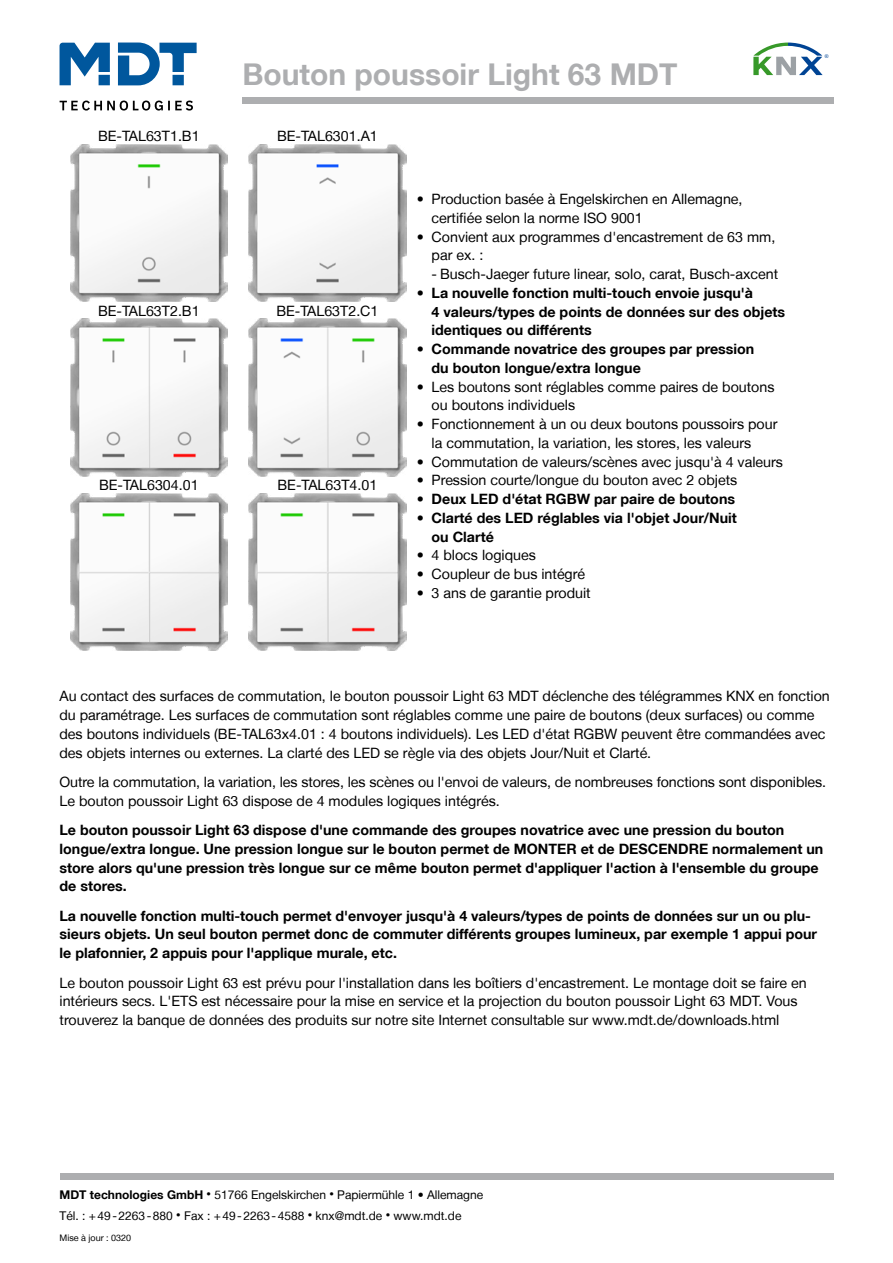
<style>
.page{position:relative;width:893px;height:1263px;background:#fff}
.page>*{position:absolute;margin:0;border:0;box-sizing:border-box;transform-origin:0 0}
.t1{font:700 30px "Helvetica Neue LT";color:#adaeb0}
.t2{font:14.25px/18.8px "Helvetica Neue LT";color:#000}
.t3{font:700 14.25px/18.8px "Helvetica Neue LT";color:#000}
.t4{font:12px/21px "Helvetica Neue LT";color:#000}
.t5{font:9px "Helvetica Neue LT";color:#000}
.t6{font:5.1px "Arial";color:#004494}
.s1{font-weight:700}
.s2{font-size:9px}
</style>
<div class="page">
<img style="left:70px;top:145px;width:157px;height:157px">
<img style="left:249px;top:145px;width:157px;height:157px">
<img style="left:70px;top:319px;width:157px;height:157px">
<img style="left:249px;top:319px;width:157px;height:157px">
<img style="left:70px;top:493px;width:157px;height:158px">
<img style="left:249px;top:493px;width:157px;height:158px">
<svg style="left:60px;top:43px;width:137px;height:42px"></svg>
<svg style="left:60px;top:100px;width:133px;height:11px"></svg>
<div style="left:242px;top:98px;width:591px;height:6px;background:#adaeb0"></div>
<div style="left:60px;top:1174px;width:773px;height:6px;background:#adaeb0"></div>
<svg style="left:753px;top:43px;width:70px;height:32px"></svg>
<h1 class="t1" style="left:242px;top:56px;width:437px">Bouton poussoir Light 63 MDT</h1>
<p class="t2" style="left:98px;top:127px;width:103px">BE-TAL63T1.B1</p>
<p class="t2" style="left:277px;top:127px;width:102px">BE-TAL6301.A1</p>
<p class="t2" style="left:98px;top:301px;width:103px">BE-TAL63T2.B1</p>
<p class="t2" style="left:276px;top:301px;width:104px">BE-TAL63T2.C1</p>
<p class="t2" style="left:99px;top:475px;width:101px">BE-TAL6304.01</p>
<p class="t2" style="left:278px;top:475px;width:101px">BE-TAL63T4.01</p>
<p class="t2" style="left:432px;top:189px;width:312px;text-indent:-15px">• Production basée à Engelskirchen en Allemagne, certifiée selon la norme ISO 9001</p>
<p class="t2" style="left:432px;top:227px;width:345px;text-indent:-15px">• Convient aux programmes d'encastrement de 63 mm, par ex. :</p>
<p class="t2" style="left:432px;top:264px;width:348px">- Busch-Jaeger future linear, solo, carat, Busch-axcent</p>
<p class="t3" style="left:432px;top:283px;width:355px;text-indent:-15px">• La nouvelle fonction multi-touch envoie jusqu'à<br>4 valeurs/types de points de données sur des objets identiques ou différents</p>
<p class="t3" style="left:432px;top:339px;width:324px;text-indent:-15px">• Commande novatrice des groupes par pression du bouton longue/extra longue</p>
<p class="t2" style="left:432px;top:377px;width:344px;text-indent:-15px">• Les boutons sont réglables comme paires de boutons ou boutons individuels</p>
<p class="t2" style="left:432px;top:414px;width:347px;text-indent:-15px">• Fonctionnement à un ou deux boutons poussoirs pour la commutation, la variation, les stores, les valeurs</p>
<p class="t2" style="left:417px;top:452px;width:368px">• Commutation de valeurs/scènes avec jusqu'à 4 valeurs</p>
<p class="t2" style="left:417px;top:471px;width:322px">• Pression courte/longue du bouton avec 2 objets</p>
<p class="t3" style="left:417px;top:489px;width:320px">• Deux LED d'état RGBW par paire de boutons</p>
<p class="t3" style="left:432px;top:508px;width:307px;text-indent:-15px">• Clarté des LED réglables via l'objet Jour/Nuit ou Clarté</p>
<p class="t2" style="left:417px;top:546px;width:121px">• 4 blocs logiques</p>
<p class="t2" style="left:417px;top:565px;width:170px">• Coupleur de bus intégré</p>
<p class="t2" style="left:417px;top:583px;width:176px">• 3 ans de garantie produit</p>
<p class="t6" style="left:825px;top:53px;width:5px">®</p>
<p class="t2" style="left:60px;top:687px;width:772px">Au contact des surfaces de commutation, le bouton poussoir Light 63 MDT déclenche des télégrammes KNX en fonction du paramétrage. Les surfaces de commutation sont réglables comme une paire de boutons (deux surfaces) ou comme des boutons individuels (BE-TAL63x4.01 : 4 boutons individuels). Les LED d'état RGBW peuvent être commandées avec des objets internes ou externes. La clarté des LED se règle via des objets Jour/Nuit et Clarté.</p>
<p class="t2" style="left:60px;top:772px;width:768px">Outre la commutation, la variation, les stores, les scènes ou l'envoi de valeurs, de nombreuses fonctions sont disponibles.<br>Le bouton poussoir Light 63 dispose de 4 modules logiques intégrés.</p>
<p class="t3" style="left:60px;top:820px;width:765px">Le bouton poussoir Light 63 dispose d'une commande des groupes novatrice avec une pression du bouton longue/extra longue. Une pression longue sur le bouton permet de MONTER et de DESCENDRE normalement un store alors qu'une pression très longue sur ce même bouton permet d'appliquer l'action à l'ensemble du groupe de stores.</p>
<p class="t3" style="left:60px;top:906px;width:759px">La nouvelle fonction multi-touch permet d'envoyer jusqu'à 4 valeurs/types de points de données sur un ou plu&shy;sieurs objets. Un seul bouton permet donc de commuter différents groupes lumineux, par exemple 1 appui pour le plafonnier, 2 appuis pour l'applique murale, etc.</p>
<p class="t2" style="left:60px;top:973px;width:749px">Le bouton poussoir Light 63 est prévu pour l'installation dans les boîtiers d'encastrement. Le montage doit se faire en intérieurs secs. L'ETS est nécessaire pour la mise en service et la projection du bouton poussoir Light 63 MDT. Vous trouverez la banque de données des produits sur notre site Internet consultable sur www.mdt.de/downloads.html</p>
<p class="t4" style="left:60px;top:1183px;width:425px"><span class="s1">MDT technologies GmbH</span> <span class="s2">•</span> 51766 Engelskirchen <span class="s2">•</span> Papiermühle 1 • Allemagne<br>Tél. : +49-2263-880 <span class="s2">•</span> Fax : +49-2263-4588 <span class="s2">•</span> knx@mdt.de <span class="s2">•</span> www.mdt.de</p>
<p class="t5" style="left:60px;top:1232px;width:73px">Mise à jour : 0320</p>
</div>
